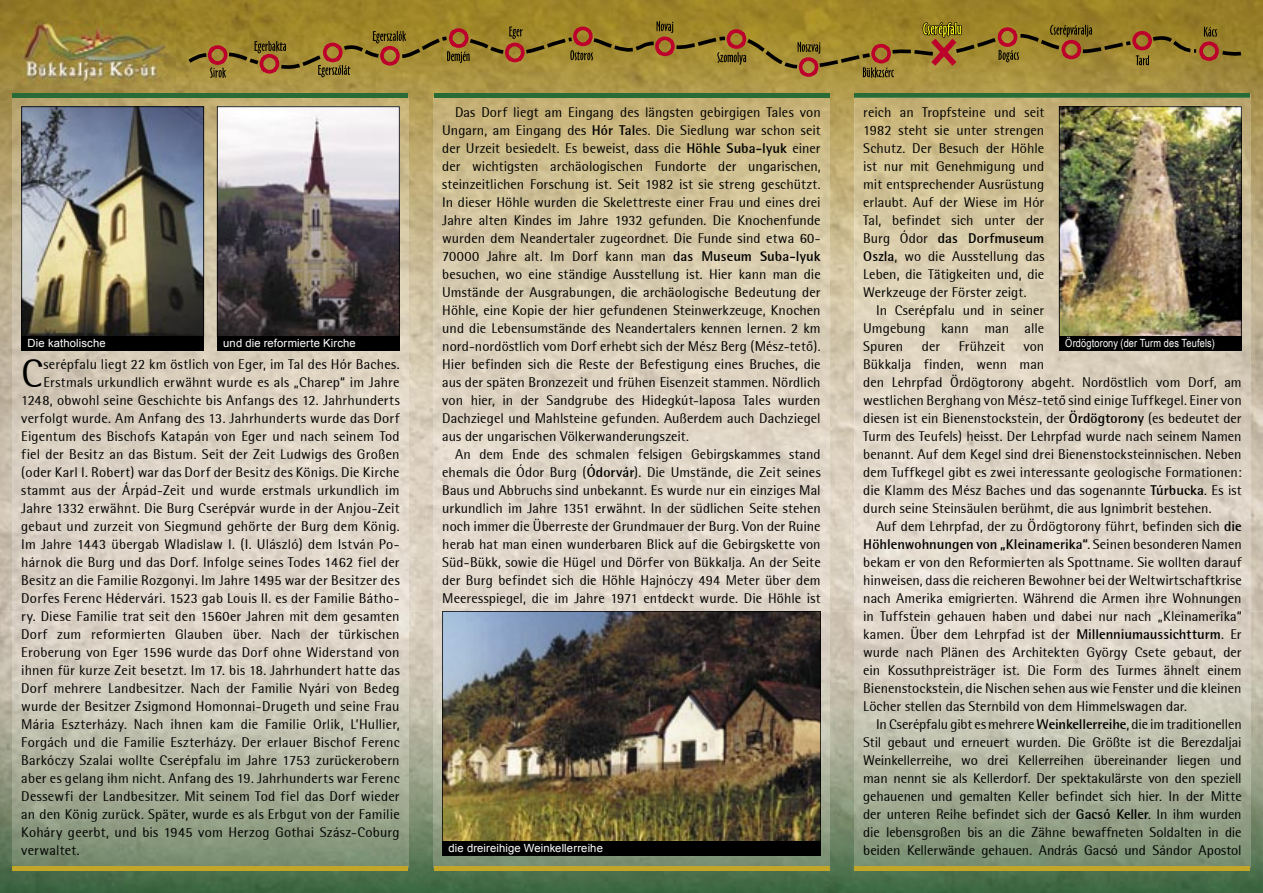
<style>
.page{position:relative;width:1263px;height:893px;background:#fff}
.page>*{position:absolute;margin:0;border:0;box-sizing:border-box;transform-origin:0 0}
.t1{font:40.5px "Agfa Rotis Semisans";color:#000}
.t2{font:14.25px/18px "Agfa Rotis Semisans";letter-spacing:.01em;color:#000;text-align:justify}
.t3{font:11.25px "Arial";letter-spacing:.01em;color:#fff}
.t4{font:11.25px "Arial Narrow";letter-spacing:.01em;color:#fff}
.s1{font-weight:700}
</style>
<div class="page">
<img style="left:0;top:0;width:1263px;height:101px">
<img style="left:0;top:101px;width:52px;height:792px">
<img style="left:369px;top:101px;width:104px;height:792px">
<img style="left:790px;top:101px;width:104px;height:792px">
<img style="left:1210px;top:101px;width:53px;height:792px">
<img style="left:52px;top:871px;width:317px;height:22px">
<img style="left:473px;top:871px;width:317px;height:22px">
<img style="left:894px;top:871px;width:316px;height:22px">
<img style="left:0;top:611px;width:1263px;height:1px">
<img style="left:21px;top:21px;width:154px;height:62px">
<svg style="left:188px;top:21px;width:1054px;height:57px"></svg>
<svg style="left:855px;top:94px;width:395px;height:4px;fill:#296b36"></svg>
<img style="left:13px;top:98px;width:395px;height:769px">
<img style="left:13px;top:611px;width:395px;height:1px">
<img style="left:434px;top:98px;width:395px;height:769px">
<img style="left:434px;top:611px;width:395px;height:1px">
<img style="left:855px;top:98px;width:395px;height:769px">
<img style="left:855px;top:611px;width:395px;height:1px">
<img style="left:442px;top:611px;width:379px;height:230px">
<hr style="left:13px;top:867px;width:395px;height:4px;background:#c1a628">
<hr style="left:434px;top:867px;width:395px;height:4px;background:#c1a628">
<hr style="left:855px;top:867px;width:395px;height:4px;background:#c1a628">
<hr style="left:13px;top:94px;width:395px;height:4px;background:#296b36">
<hr style="left:434px;top:94px;width:395px;height:4px;background:#296b36">
<img style="left:1059px;top:106px;width:183px;height:230px">
<img style="left:21px;top:106px;width:183px;height:230px">
<svg style="left:217px;top:106px;width:183px;height:230px"></svg>
<div style="left:21px;top:336px;width:183px;height:14px;background:#000"></div>
<div style="left:217px;top:336px;width:183px;height:14px;background:#000"></div>
<div style="left:1059px;top:336px;width:183px;height:14px;background:#000"></div>
<div style="left:442px;top:841px;width:379px;height:14px;background:#000"></div>
<p class="t2" style="left:442px;top:103px;width:380px;text-indent:13px">Das Dorf liegt am Eingang des längsten gebirgigen Tales von Ungarn, am Eingang des <span class="s1">Hór Tal</span>es. Die Siedlung war schon seit der Urzeit besiedelt. Es beweist, dass die <span class="s1">Höhle Suba-lyuk</span> einer der wichtigsten archäologischen Fundorte der ungarischen, steinzeitlichen Forschung ist. Seit 1982 ist sie streng geschützt.<br>In dieser Höhle wurden die Skelettreste einer Frau und eines drei Jahre alten Kindes im Jahre 1932 gefunden. Die Knochenfunde wurden dem Neandertaler zugeordnet. Die Funde sind etwa 60- 70000 Jahre alt. Im Dorf kann man <span class="s1">das Museum Suba-lyuk </span>besuchen, wo eine ständige Ausstellung ist. Hier kann man die Umstände der Ausgrabungen, die archäologische Bedeutung der Höhle, eine Kopie der hier gefundenen Steinwerkzeuge, Knochen und die Lebensumstände des Neandertalers kennen lernen. 2 km nord-nordöstlich vom Dorf erhebt sich der Mész Berg (Mész-tető).<br>Hier befinden sich die Reste der Befestigung eines Bruches, die aus der späten Bronzezeit und frühen Eisenzeit stammen. Nördlich von hier, in der Sandgrube des Hidegkút-laposa Tales wurden Dachziegel und Mahlsteine gefunden. Außerdem auch Dachziegel aus der ungarischen Völkerwanderungszeit.</p>
<p class="t2" style="left:442px;top:445px;width:380px;text-indent:13px">An dem Ende des schmalen felsigen Gebirgskammes stand ehemals die Ódor Burg (<span class="s1">Ódorvár</span>). Die Umstände, die Zeit seines Baus und Abbruchs sind unbekannt. Es wurde nur ein einziges Mal urkundlich im Jahre 1351 erwähnt. In der südlichen Seite stehen noch immer die Überreste der Grundmauer der Burg. Von der Ruine herab hat man einen wunderbaren Blick auf die Gebirgskette von Süd-Bükk, sowie die Hügel und Dörfer von Bükkalja. An der Seite der Burg befindet sich die Höhle Hajnóczy 494 Meter über dem Meeresspiegel, die im Jahre 1971 entdeckt wurde. Die Höhle ist</p>
<p class="t2" style="left:863px;top:103px;width:183px">reich an Tropfsteine und seit 1982 steht sie unter strengen Schutz. Der Besuch der Höhle ist nur mit Genehmigung und mit entsprechender Ausrüstung erlaubt. Auf der Wiese im Hór Tal, befindet sich unter der Burg Ódor <span class="s1">das Dorfmuseum Oszla</span>, wo die Ausstellung das Leben, die Tätigkeiten und, die Werkzeuge der Förster zeigt.</p>
<p class="t2" style="left:863px;top:301px;width:183px;text-indent:13px">In Cserépfalu und in seiner Umgebung kann man alle Spuren</p>
<p class="t3" style="left:28px;top:336px;width:80px">Die katholische</p>
<p class="t3" style="left:223px;top:336px;width:134px">und die reformierte Kirche</p>
<p class="t4" style="left:1065px;top:335px;width:151px">Ördögtorony (der Turm des Teufels)</p>
<p class="t2" style="left:922px;top:337px;width:20px">der</p>
<p class="t2" style="left:959px;top:337px;width:48px">Frühzeit</p>
<p class="t2" style="left:863px;top:337px;width:380px;text-align:left;text-indent:160px">von<br>Bükkalja finden, wenn man<br>den Lehrpfad Ördögtorony abgeht. Nordöstlich vom Dorf, am westlichen Berghang von Mész-tető sind einige Tuffkegel. Einer von diesen ist ein Bienenstockstein, der <span class="s1">Ördögtorony</span> (es bedeutet der Turm des Teufels) heisst. Der Lehrpfad wurde nach seinem Namen benannt. Auf dem Kegel sind drei Bienenstocksteinnischen. Neben dem Tuffkegel gibt es zwei interessante geologische Formationen: die Klamm des Mész Baches und das sogenannte <span class="s1">Túrbucka</span>. Es ist durch seine Steinsäulen berühmt, die aus Ignimbrit bestehen.</p>
<p class="t2" style="left:863px;top:517px;width:380px;text-indent:13px">Auf dem Lehrpfad, der zu Ördögtorony führt, befinden sich <span class="s1">die Höhlenwohnungen von „Kleinamerika“</span>. Seinen besonderen Namen bekam er von den Reformierten als Spottname. Sie wollten darauf hinweisen, dass die reicheren Bewohner bei der Weltwirtschaftkrise nach Amerika emigrierten. Während die Armen ihre Wohnungen in Tuffstein gehauen haben und dabei nur nach „Kleinamerika“ kamen. Über dem Lehrpfad ist der <span class="s1">Millenniumaussichtturm</span>. Er wurde nach Plänen des Architekten György Csete gebaut, der ein Kossuthpreisträger ist. Die Form des Turmes ähnelt einem Bienenstockstein, die Nischen sehen aus wie Fenster und die kleinen Löcher stellen das Sternbild von dem Himmelswagen dar.</p>
<p class="t2" style="left:863px;top:715px;width:380px;text-indent:13px">In Cserépfalu gibt es mehrere <span class="s1">Weinkellerreihe</span>, die im traditionellen Stil gebaut und erneuert wurden. Die Größte ist die Berezdaljai Weinkellerreihe, wo drei Kellerreihen übereinander liegen und man nennt sie als Kellerdorf. Der spektakulärste von den speziell gehauenen und gemalten Keller befindet sich hier. In der Mitte der unteren Reihe befindet sich der <span class="s1">Gacsó Keller</span>. In ihm wurden die lebensgroßen bis an die Zähne bewaffneten Soldalten in die beiden Kellerwände gehauen. András Gacsó und Sándor Apostol</p>
<h1 class="t1" style="left:21px;top:349px;width:23px">C</h1>
<p class="t2" style="left:43px;top:355px;width:358px">serépfalu liegt 22 km östlich von Eger, im Tal des Hór Baches.</p>
<p class="t2" style="left:43px;top:373px;width:358px">Erstmals urkundlich erwähnt wurde es als „Charep“ im Jahre</p>
<p class="t2" style="left:21px;top:391px;width:380px">1248, obwohl seine Geschichte bis Anfangs des 12. Jahrhunderts</p>
<p class="t2" style="left:21px;top:409px;width:380px">verfolgt wurde. Am Anfang des 13. Jahrhunderts wurde das Dorf</p>
<p class="t2" style="left:21px;top:427px;width:380px">Eigentum des Bischofs Katapán von Eger und nach seinem Tod</p>
<p class="t2" style="left:21px;top:445px;width:380px">fiel der Besitz an das Bistum. Seit der Zeit Ludwigs des Großen</p>
<p class="t2" style="left:21px;top:463px;width:380px">(oder Karl I. Robert) war das Dorf der Besitz des Königs. Die Kirche</p>
<p class="t2" style="left:21px;top:481px;width:380px">stammt aus der Árpád-Zeit und wurde erstmals urkundlich im</p>
<p class="t2" style="left:21px;top:499px;width:380px">Jahre 1332 erwähnt. Die Burg Cserépvár wurde in der Anjou-Zeit</p>
<p class="t2" style="left:21px;top:517px;width:380px">gebaut und zurzeit von Siegmund gehörte der Burg dem König.</p>
<p class="t2" style="left:21px;top:535px;width:380px">Im Jahre 1443 übergab Wladislaw I. (I. Ulászló) dem István Po-</p>
<p class="t2" style="left:21px;top:553px;width:380px">hárnok die Burg und das Dorf. Infolge seines Todes 1462 fiel der</p>
<p class="t2" style="left:21px;top:571px;width:380px">Besitz an die Familie Rozgonyi. Im Jahre 1495 war der Besitzer des</p>
<p class="t2" style="left:21px;top:589px;width:380px">Dorfes Ferenc Hédervári. 1523 gab Louis II. es der Familie Bátho-</p>
<p class="t2" style="left:21px;top:607px;width:380px">ry. Diese Familie trat seit den 1560er Jahren mit dem gesamten</p>
<p class="t2" style="left:21px;top:625px;width:380px">Dorf zum reformierten Glauben über. Nach der türkischen</p>
<p class="t2" style="left:21px;top:643px;width:380px">Eroberung von Eger 1596 wurde das Dorf ohne Widerstand von</p>
<p class="t2" style="left:21px;top:661px;width:380px">ihnen für kurze Zeit besetzt. Im 17. bis 18. Jahrhundert hatte das</p>
<p class="t2" style="left:21px;top:679px;width:380px">Dorf mehrere Landbesitzer. Nach der Familie Nyári von Bedeg</p>
<p class="t2" style="left:21px;top:697px;width:380px">wurde der Besitzer Zsigmond Homonnai-Drugeth und seine Frau</p>
<p class="t2" style="left:21px;top:715px;width:380px">Mária Eszterházy. Nach ihnen kam die Familie Orlik, L’Hullier,</p>
<p class="t2" style="left:21px;top:733px;width:380px">Forgách und die Familie Eszterházy. Der erlauer Bischof Ferenc</p>
<p class="t2" style="left:21px;top:751px;width:380px">Barkóczy Szalai wollte Cserépfalu im Jahre 1753 zurückerobern</p>
<p class="t2" style="left:21px;top:769px;width:380px">aber es gelang ihm nicht. Anfang des 19. Jahrhunderts war Ferenc</p>
<p class="t2" style="left:21px;top:787px;width:380px">Dessewfi der Landbesitzer. Mit seinem Tod fiel das Dorf wieder</p>
<p class="t2" style="left:21px;top:805px;width:380px">an den König zurück. Später, wurde es als Erbgut von der Familie</p>
<p class="t2" style="left:21px;top:823px;width:380px">Koháry geerbt, und bis 1945 vom Herzog Gothai Szász-Coburg</p>
<p class="t2" style="left:21px;top:841px;width:60px">verwaltet.</p>
<p class="t3" style="left:449px;top:841px;width:156px">die dreireihige Weinkellerreihe</p>
</div>
